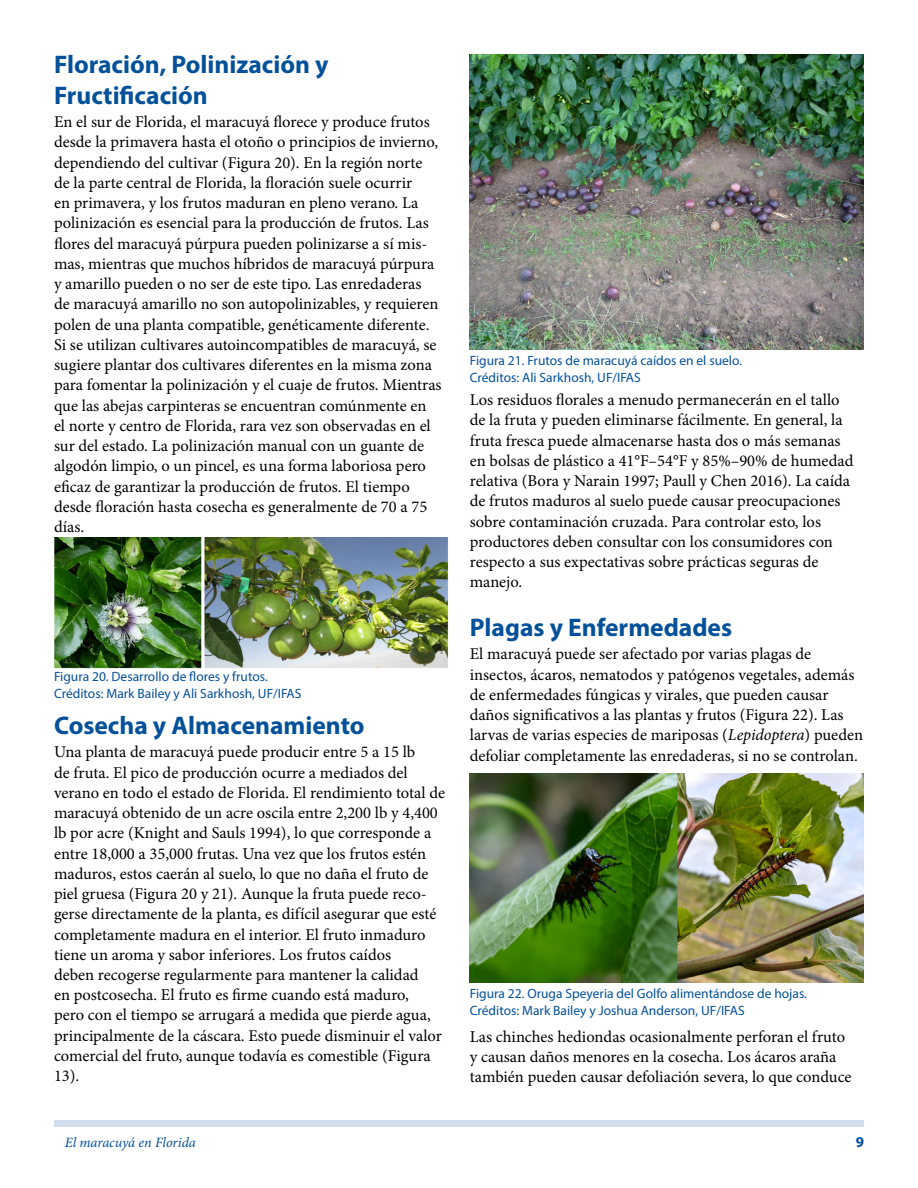
<style>
.page{position:relative;width:918px;height:1188px;background:#fff}
.page>*{position:absolute;margin:0;border:0;box-sizing:border-box;transform-origin:0 0}
.t1{font:700 25.5px/30.6px "Myriad Pro";color:#03519a}
.t2{font:16.5px/20.2px "Minion Pro";color:#000}
.t3{font:700 15px "Myriad Pro";color:#03519a}
.t4{font:italic 14.25px "Minion Pro";letter-spacing:-.005em;color:#03519a}
.t5{font:13.5px/16.5px "Myriad Pro";color:#03519a}
.s1{font-style:italic}
</style>
<div class="page">
<div style="left:54px;top:1120px;width:810px;height:7px;background:#d0ddea"></div>
<img style="left:54px;top:537px;width:394px;height:132px">
<img style="left:470px;top:773px;width:394px;height:210px">
<img style="left:470px;top:54px;width:394px;height:296px">
<h1 class="t1" style="left:54px;top:48px;width:276px">Floración, Polinización y<br>Fructificación</h1>
<p class="t2" style="left:54px;top:112px;width:389px">En el sur de Florida, el maracuyá florece y produce frutos desde la primavera hasta el otoño o principios de invierno, dependiendo del cultivar (Figura 20). En la región norte de la parte central de Florida, la floración suele ocurrir<br>en primavera, y los frutos maduran en pleno verano. La polinización es esencial para la producción de frutos. Las flores del maracuyá púrpura pueden polinizarse a sí mis&shy;mas, mientras que muchos híbridos de maracuyá púrpura y amarillo pueden o no ser de este tipo. Las enredaderas<br>de maracuyá amarillo no son autopolinizables, y requieren polen de una planta compatible, genéticamente diferente.<br>Si se utilizan cultivares autoincompatibles de maracuyá, se sugiere plantar dos cultivares diferentes en la misma zona para fomentar la polinización y el cuaje de frutos. Mientras que las abejas carpinteras se encuentran comúnmente en el norte y centro de Florida, rara vez son observadas en el sur del estado. La polinización manual con un guante de algodón limpio, o un pincel, es una forma laboriosa pero eficaz de garantizar la producción de frutos. El tiempo desde floración hasta cosecha es generalmente de 70 a 75 días.</p>
<p class="t5" style="left:54px;top:668px;width:249px">Figura 20. Desarrollo de flores y frutos.<br>Créditos: Mark Bailey y Ali Sarkhosh, UF/IFAS</p>
<h1 class="t1" style="left:54px;top:709px;width:312px">Cosecha y Almacenamiento</h1>
<p class="t2" style="left:54px;top:742px;width:393px">Una planta de maracuyá puede producir entre 5 a 15 lb<br>de fruta. El pico de producción ocurre a mediados del verano en todo el estado de Florida. El rendimiento total de maracuyá obtenido de un acre oscila entre 2,200 lb y 4,400 lb por acre (Knight and Sauls 1994), lo que corresponde a entre 18,000 a 35,000 frutas. Una vez que los frutos estén maduros, estos caerán al suelo, lo que no daña el fruto de piel gruesa (Figura 20 y 21). Aunque la fruta puede reco&shy;gerse directamente de la planta, es difícil asegurar que esté completamente madura en el interior. El fruto inmaduro tiene un aroma y sabor inferiores. Los frutos caídos<br>deben recogerse regularmente para mantener la calidad<br>en postcosecha. El fruto es firme cuando está maduro,<br>pero con el tiempo se arrugará a medida que pierde agua, principalmente de la cáscara. Esto puede disminuir el valor comercial del fruto, aunque todavía es comestible (Figura 13).</p>
<p class="t5" style="left:470px;top:352px;width:274px">Figura 21. Frutos de maracuyá caídos en el suelo.<br>Créditos: Ali Sarkhosh, UF/IFAS</p>
<p class="t2" style="left:470px;top:390px;width:385px">Los residuos florales a menudo permanecerán en el tallo de la fruta y pueden eliminarse fácilmente. En general, la fruta fresca puede almacenarse hasta dos o más semanas en bolsas de plástico a 41°F–54°F y 85%–90% de humedad relativa (Bora y Narain 1997; Paull y Chen 2016). La caída de frutos maduros al suelo puede causar preocupaciones sobre contaminación cruzada. Para controlar esto, los productores deben consultar con los consumidores con respecto a sus expectativas sobre prácticas seguras de manejo.</p>
<h1 class="t1" style="left:470px;top:611px;width:264px">Plagas y Enfermedades</h1>
<p class="t2" style="left:470px;top:644px;width:395px">El maracuyá puede ser afectado por varias plagas de insectos, ácaros, nematodos y patógenos vegetales, además de enfermedades fúngicas y virales, que pueden causar daños significativos a las plantas y frutos (Figura 22). Las larvas de varias especies de mariposas (<span class="s1">Lepidoptera</span>) pueden defoliar completamente las enredaderas, si no se controlan.</p>
<p class="t5" style="left:470px;top:985px;width:339px">Figura 22. Oruga Speyeria del Golfo alimentándose de hojas.<br>Créditos: Mark Bailey y Joshua Anderson, UF/IFAS</p>
<p class="t2" style="left:470px;top:1027px;width:383px">Las chinches hediondas ocasionalmente perforan el fruto y causan daños menores en la cosecha. Los ácaros araña también pueden causar defoliación severa, lo que conduce</p>
<p class="t4" style="left:65px;top:1133px;width:133px">El maracuyá en Florida</p>
<p class="t3" style="left:856px;top:1133px;width:10px">9</p>
</div>
